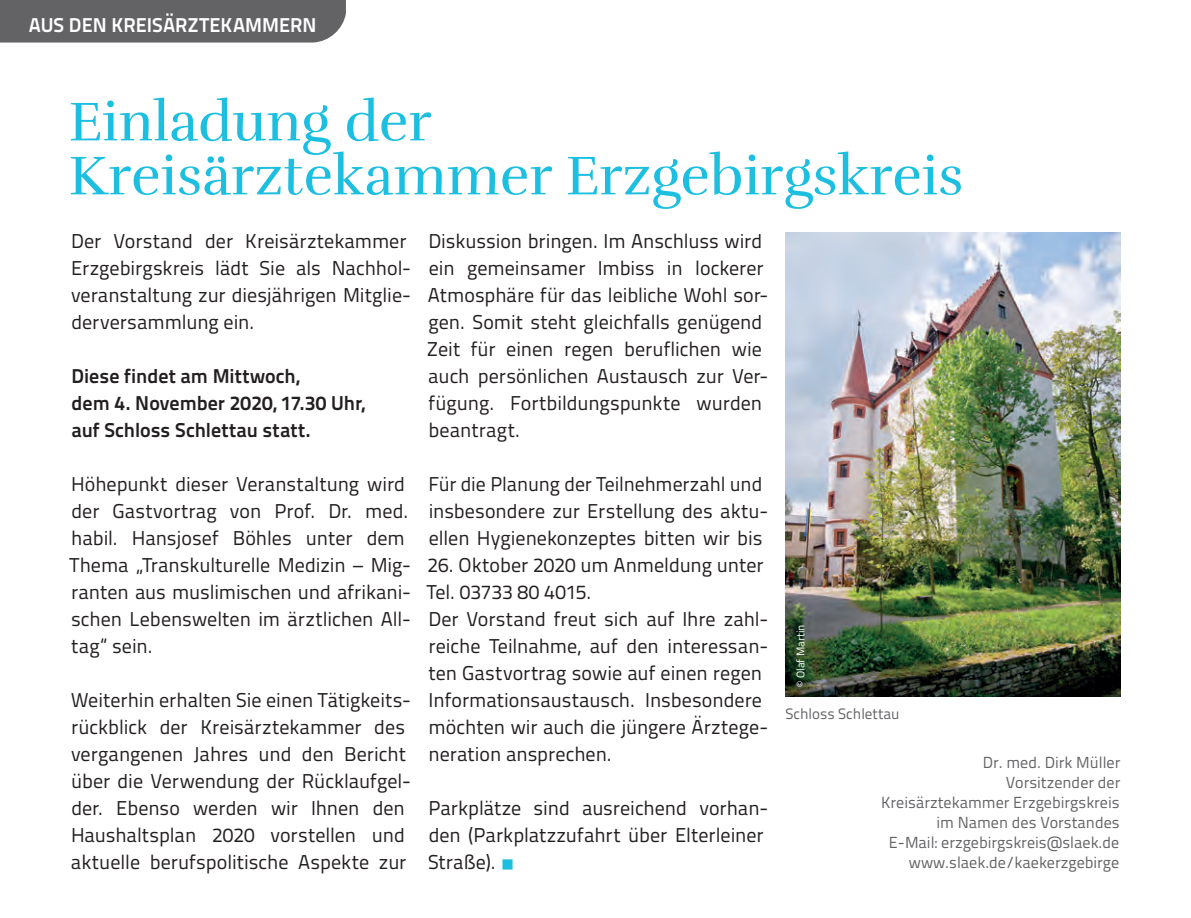
<style>
.page{position:relative;width:1191px;height:918px;background:#fff}
.page>*{position:absolute;margin:0;border:0;box-sizing:border-box;transform-origin:0 0}
.t1{font:56px/54px "Rufina";color:#1cbfdf}
.t2{font:20px/27px "Titillium Text";color:#231f20}
.t3{font:700 20px/27px "Titillium Text";color:#231f20}
.t4{font:700 20px "Titillium Text";color:#fff}
.t5{font:16px/20px "Titillium Text";color:#636366;text-align:right}
.t6{font:15px "Titillium Text";color:#636366}
.t7{font:11px "Titillium Text";color:#fff}
.s1{color:#1cbfdf}
</style>
<div class="page">
<div style="left:0;top:0;width:346px;height:43px;background:#636366"></div>
<img style="left:785px;top:232px;width:335px;height:465px">
<p class="t4" style="left:29px;top:9px;width:289px">AUS DEN KREISÄRZTEKAMMERN</p>
<h1 class="t1" style="left:69px;top:95px;width:896px">Einladung der<br>Kreisärztekammer Erzgebirgskreis</h1>
<p class="t2" style="left:71px;top:227px;width:341px">Der Vorstand der Kreisärztekammer Erzgebirgskreis lädt Sie als Nachhol&shy;veranstaltung zur diesjährigen Mitglie&shy;derversammlung ein.</p>
<p class="t3" style="left:71px;top:362px;width:295px">Diese findet am Mittwoch,<br>dem 4. November 2020, 17.30 Uhr, auf Schloss Schlettau statt.</p>
<p class="t2" style="left:69px;top:470px;width:343px">Höhepunkt dieser Veranstaltung wird der Gastvortrag von Prof. Dr. med. habil. Hansjosef Böhles unter dem Thema „Transkulturelle Medizin – Mig&shy;ranten aus muslimischen und afrikani&shy;schen Lebenswelten im ärztlichen All&shy;tag“ sein.</p>
<p class="t2" style="left:71px;top:686px;width:342px">Weiterhin erhalten Sie einen Tätigkeits&shy;rückblick der Kreisärztekammer des vergangenen Jahres und den Bericht über die Verwendung der Rücklaufgel&shy;der. Ebenso werden wir Ihnen den Haushaltsplan 2020 vorstellen und aktuelle berufspolitische Aspekte zur</p>
<p class="t2" style="left:427px;top:227px;width:343px">Diskussion bringen. Im Anschluss wird ein gemeinsamer Imbiss in lockerer Atmosphäre für das leibliche Wohl sor&shy;gen. Somit steht gleichfalls genügend Zeit für einen regen beruflichen wie auch persönlichen Austausch zur Ver&shy;fügung. Fortbildungspunkte wurden beantragt.</p>
<p class="t2" style="left:428px;top:470px;width:341px">Für die Planung der Teilnehmerzahl und insbesondere zur Erstellung des aktu&shy;ellen Hygienekonzeptes bitten wir bis</p>
<p class="t2" style="left:427px;top:551px;width:343px">26. Oktober 2020 um Anmeldung unter Tel. 03733 80 4015.<br>Der Vorstand freut sich auf Ihre zahl&shy;reiche Teilnahme, auf den interessan&shy;ten Gastvortrag sowie auf einen regen Informationsaustausch. Insbesondere möchten wir auch die jüngere Ärztege&shy;neration ansprechen.</p>
<p class="t2" style="left:428px;top:794px;width:342px">Parkplätze sind ausreichend vorhan&shy;den (Parkplatzzufahrt über Elterleiner<br>Straße). <span class="s1">○</span></p>
<p class="t7" style="left:792px;top:687px;width:64px;rotate:-90deg">© Olaf Martin</p>
<p class="t6" style="left:785px;top:702px;width:116px">Schloss Schlettau</p>
<p class="t5" style="left:881px;top:752px;width:241px">Dr. med. Dirk Müller<br>Vorsitzender der<br>Kreisärztekammer Erzgebirgskreis im Namen des Vorstandes<br>E-Mail: erzgebirgskreis@slaek.de www.slaek.de/kaekerzgebirge</p>
</div>
